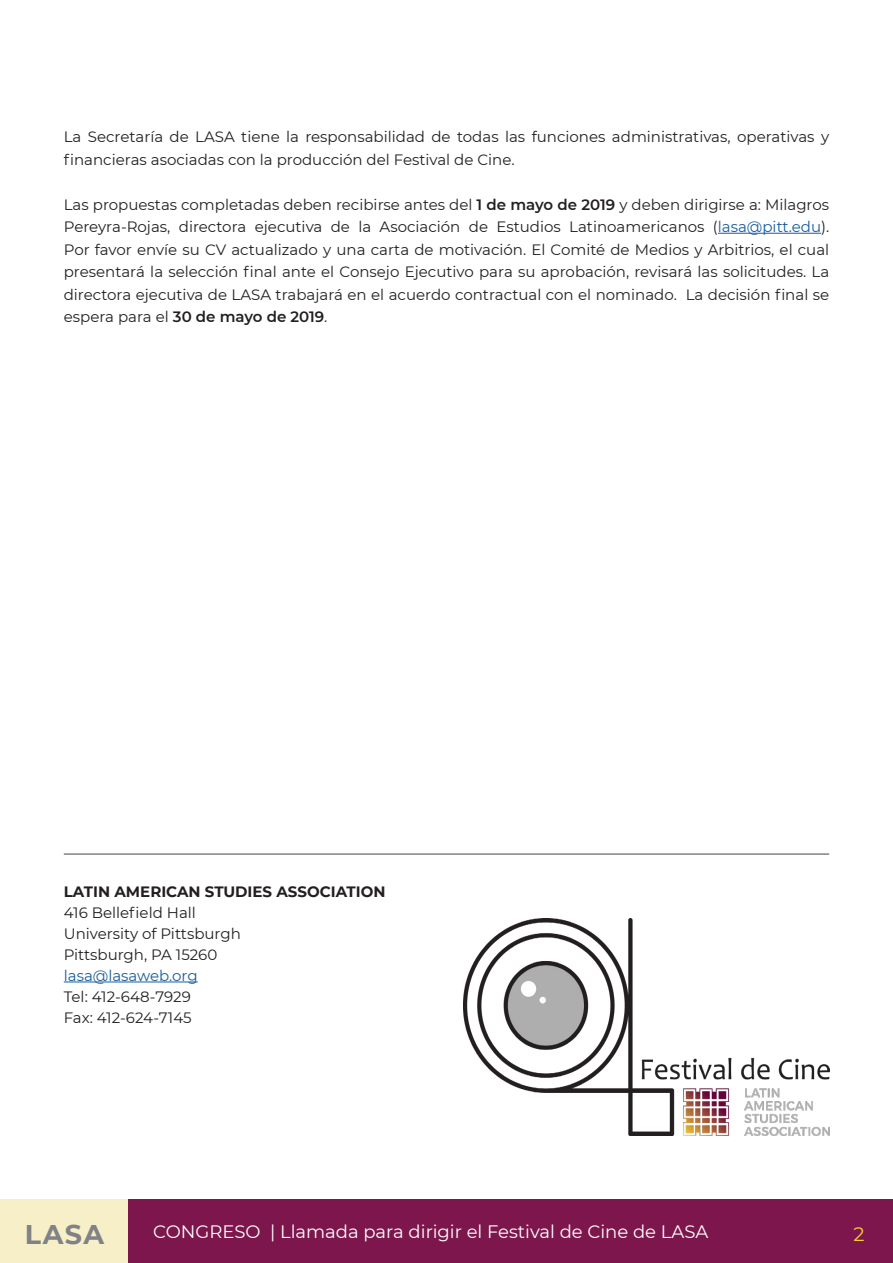
<style>
.page{position:relative;width:893px;height:1263px;background:#fff}
.page>*{position:absolute;margin:0;border:0;box-sizing:border-box;transform-origin:0 0}
.t1{font:700 27px "Montserrat";color:#808285}
.t2{font:19.5px "Montserrat";color:#f8ce34}
.t3{font:18px "Montserrat";color:#fff}
.Cuerpo_de_texto{font:15px/22.5px "Montserrat";color:#231f20}
.Cuerpo_de_texto_resa{font:700 15px "Montserrat";color:#231f20}
.Cuerpo_de_texto-2{font:15px "Montserrat";color:#175d9e}
.s1{font-weight:600}
.s2{color:#175d9e}
</style>
<div class="page">
<div style="left:0;top:1199px;width:129px;height:64px;background:#f6efc7"></div>
<div style="left:129px;top:1199px;width:764px;height:64px;background:#7d164c"></div>
<hr style="left:718px;top:233px;width:103px;height:1px;background:#175d9e">
<hr style="left:64px;top:981px;width:134px;height:1px;background:#175d9e">
<hr style="left:64px;top:853px;width:765px;height:2px;background:#808285">
<img style="left:463px;top:918px;width:366px;height:217px">
<p class="Cuerpo_de_texto" style="left:64px;top:125px;width:767px">La Secretaría de LASA tiene la responsabilidad de todas las funciones administrativas, operativas y financieras asociadas con la producción del Festival de Cine.</p>
<p class="Cuerpo_de_texto" style="left:64px;top:192px;width:767px;text-align:justify">Las propuestas completadas deben recibirse antes del <span class="s1">1 de mayo de 2019</span> y deben dirigirse a: Milagros Pereyra-Rojas, directora ejecutiva de la Asociación de Estudios Latinoamericanos (<span class="s2">lasa@pitt.edu</span>).<br>Por favor envíe su CV actualizado y una carta de motivación. El Comité de Medios y Arbitrios, el cual presentará la selección final ante el Consejo Ejecutivo para su aprobación, revisará las solicitudes. La directora ejecutiva de LASA trabajará en el acuerdo contractual con el nominado. La decisión final se espera para el <span class="s1">30 de mayo de 2019</span>.</p>
<p class="Cuerpo_de_texto_resa" style="left:64px;top:881px;width:323px">LATIN AMERICAN STUDIES ASSOCIATION</p>
<p class="Cuerpo_de_texto" style="left:64px;top:901px;width:134px">416 Bellefield Hall</p>
<p class="Cuerpo_de_texto" style="left:64px;top:922px;width:179px">University of Pittsburgh</p>
<p class="Cuerpo_de_texto" style="left:64px;top:943px;width:155px">Pittsburgh, PA 15260</p>
<p class="Cuerpo_de_texto-2" style="left:64px;top:965px;width:135px">lasa@lasaweb.org</p>
<p class="Cuerpo_de_texto" style="left:64px;top:985px;width:129px">Tel: 412-648-7929</p>
<p class="Cuerpo_de_texto" style="left:64px;top:1006px;width:129px">Fax: 412-624-7145</p>
<h1 class="t1" style="left:25px;top:1215px;width:81px">LASA</h1>
<p class="t3" style="left:153px;top:1219px;width:557px">CONGRESO | Llamada para dirigir el Festival de Cine de LASA</p>
<h2 class="t2" style="left:853px;top:1220px;width:13px">2</h2>
</div>
